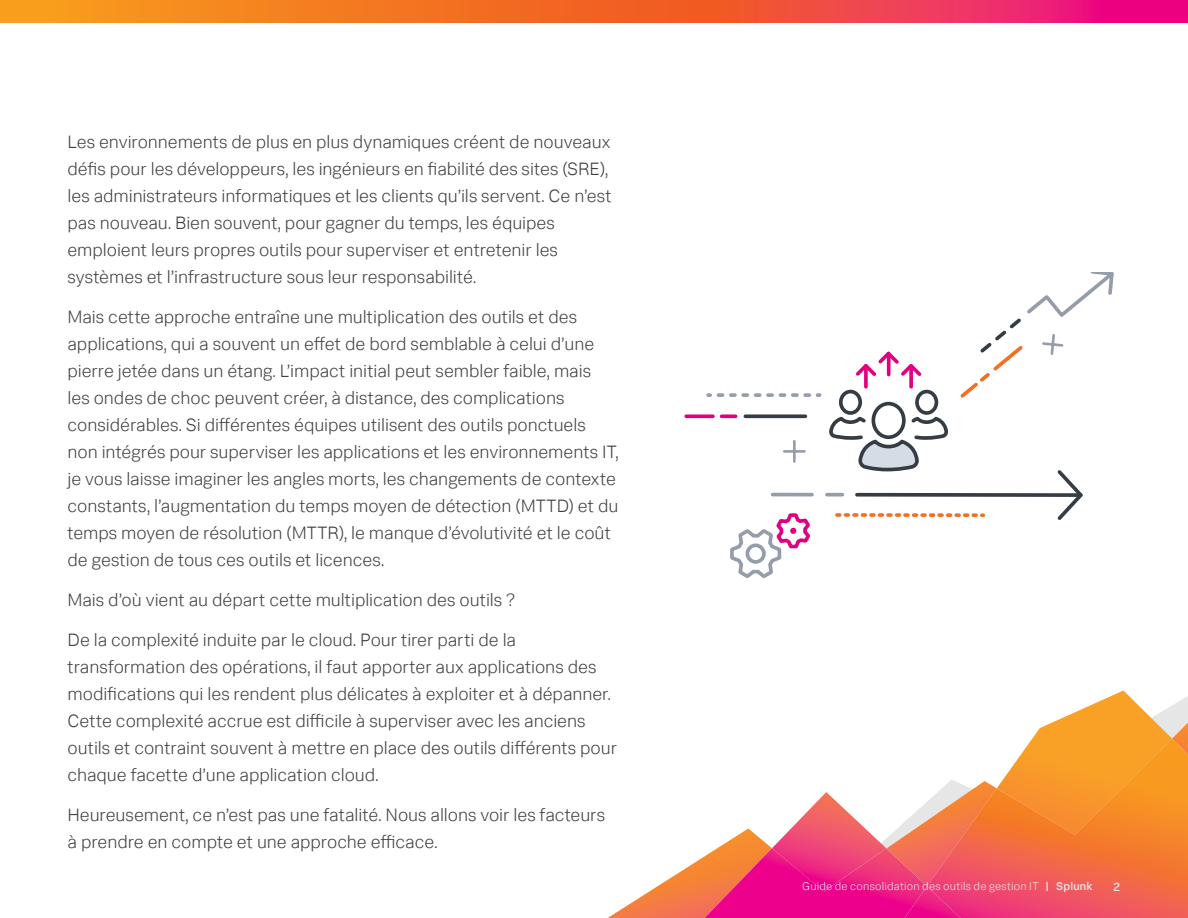
<style>
.page{position:relative;width:1188px;height:918px;background:#fff}
.page>*{position:absolute;margin:0;border:0;box-sizing:border-box;transform-origin:0 0}
.t1{font:300 18px/27px "Splunk Data Sans Pro";letter-spacing:-.005em;color:#414042}
.t2{font:500 12px "Splunk Data Sans Pro";color:#e7e6e7}
.t3{font:300 11.25px "Splunk Data Sans Pro";letter-spacing:.02em;color:#e7e6e7}
.s1{font-weight:500}
</style>
<div class="page">
<svg style="left:0;top:0;width:1188px;height:23px;background:#f25d38"></svg>
<img style="left:608px;top:711px;width:580px;height:207px">
<img style="left:772px;top:792px;width:108px;height:56px">
<img style="left:671px;top:848px;width:209px;height:70px">
<img style="left:997px;top:690px;width:175px;height:49px">
<img style="left:880px;top:739px;width:308px;height:179px">
<img style="left:881px;top:886px;width:115px;height:32px">
<svg style="left:745px;top:414px;width:60px;height:4px"></svg>
<svg style="left:722px;top:414px;width:14px;height:4px"></svg>
<svg style="left:686px;top:414px;width:27px;height:4px"></svg>
<svg style="left:718px;top:393px;width:102px;height:4px"></svg>
<svg style="left:837px;top:513px;width:146px;height:4px"></svg>
<svg style="left:1057px;top:470px;width:26px;height:50px"></svg>
<svg style="left:857px;top:493px;width:224px;height:4px"></svg>
<svg style="left:827px;top:493px;width:15px;height:4px"></svg>
<svg style="left:730px;top:492px;width:83px;height:86px"></svg>
<hr style="left:784px;top:450px;width:20px;height:3px;background:#969daa">
<hr style="left:793px;top:441px;width:3px;height:21px;background:#969daa">
<div style="left:872px;top:402px;width:34px;height:37px;border:4px solid #363c44;border-radius:50%"></div>
<div style="left:839px;top:390px;width:23px;height:25px;border:4px solid #363c44;border-radius:50%"></div>
<div style="left:915px;top:390px;width:23px;height:25px;border:4px solid #363c44;border-radius:50%"></div>
<svg style="left:829px;top:414px;width:120px;height:58px"></svg>
<svg style="left:909px;top:379px;width:4px;height:8px"></svg>
<svg style="left:864px;top:379px;width:4px;height:8px"></svg>
<svg style="left:856px;top:351px;width:66px;height:28px"></svg>
<svg style="left:960px;top:272px;width:154px;height:126px"></svg>
<p class="t1" style="left:68px;top:128px;width:546px">Les environnements de plus en plus dynamiques créent de nouveaux défis pour les développeurs, les ingénieurs en fiabilité des sites (SRE), les administrateurs informatiques et les clients qu’ils servent. Ce n’est pas nouveau. Bien souvent, pour gagner du temps, les équipes emploient leurs propres outils pour superviser et entretenir les systèmes et l’infrastructure sous leur responsabilité.</p>
<p class="t1" style="left:68px;top:303px;width:553px">Mais cette approche entraîne une multiplication des outils et des applications, qui a souvent un effet de bord semblable à celui d’une pierre jetée dans un étang. L’impact initial peut sembler faible, mais<br>les ondes de choc peuvent créer, à distance, des complications considérables. Si différentes équipes utilisent des outils ponctuels non intégrés pour superviser les applications et les environnements IT, je vous laisse imaginer les angles morts, les changements de contexte constants, l’augmentation du temps moyen de détection (MTTD) et du temps moyen de résolution (MTTR), le manque d’évolutivité et le coût de gestion de tous ces outils et licences.</p>
<p class="t1" style="left:68px;top:586px;width:449px">Mais d’où vient au départ cette multiplication des outils ?</p>
<p class="t1" style="left:68px;top:626px;width:551px">De la complexité induite par le cloud. Pour tirer parti de la transformation des opérations, il faut apporter aux applications des modifications qui les rendent plus délicates à exploiter et à dépanner.<br>Cette complexité accrue est difficile à superviser avec les anciens outils et contraint souvent à mettre en place des outils différents pour chaque facette d’une application cloud.</p>
<p class="t1" style="left:68px;top:801px;width:539px">Heureusement, ce n’est pas une fatalité. Nous allons voir les facteurs à prendre en compte et une approche efficace.</p>
<p class="t3" style="left:802px;top:880px;width:292px">Guide de consolidation des outils de gestion IT <span class="s1">| Splunk</span></p>
<p class="t2" style="left:1113px;top:880px;width:9px">2</p>
</div>
